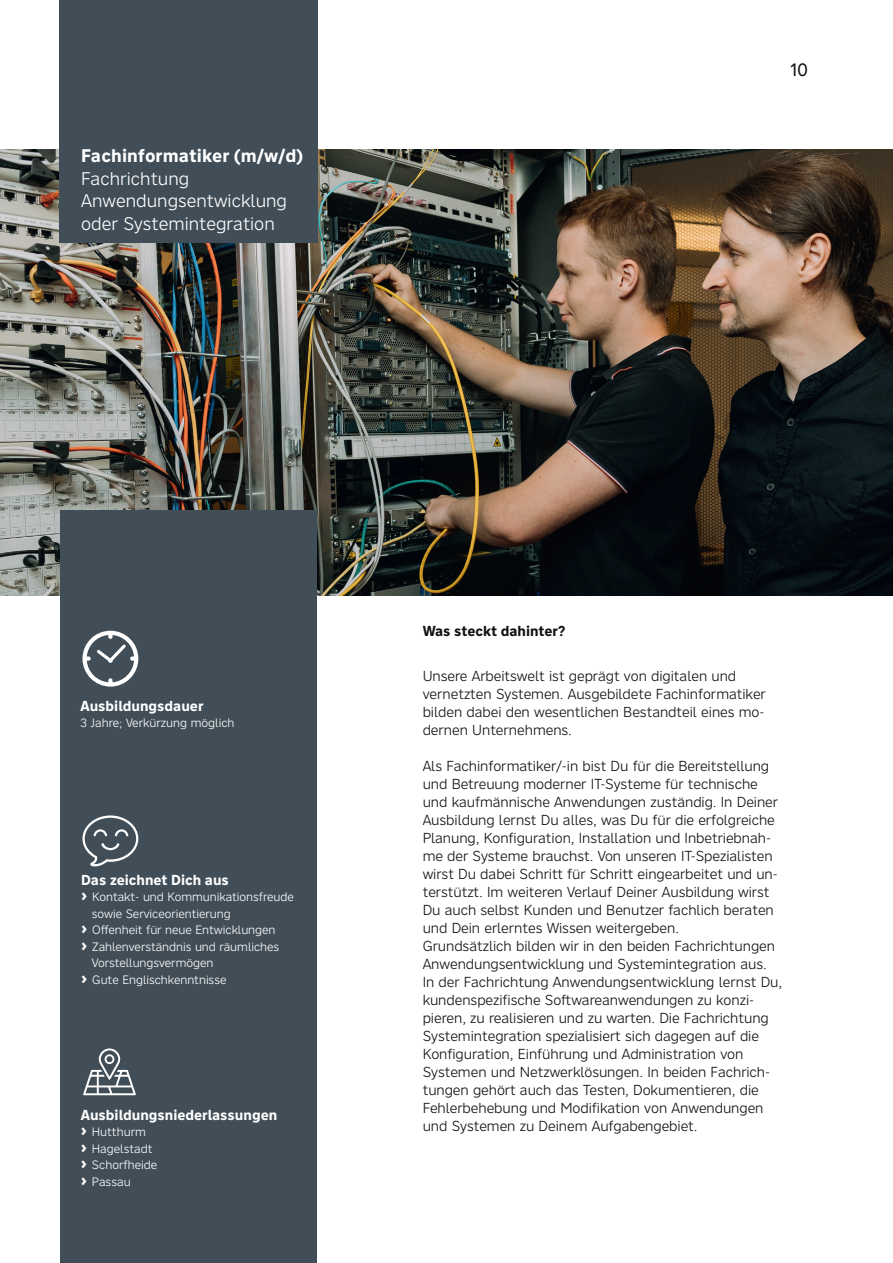
<style>
.page{position:relative;width:893px;height:1263px;background:#fff}
.page>*{position:absolute;margin:0;border:0;box-sizing:border-box;transform-origin:0 0}
.t1{font:300 18px/22.5px "Nort";color:#fff}
.t2{font:700 18px "Nort";color:#fff}
.t3{font:18px "Nort";color:#101314}
.t4{font:700 18px "Nort";color:#414e58}
.t5{font:300 14.25px/18px "Nort";letter-spacing:-.005em;color:#101314}
.t6{font:700 14.25px "Nort";color:#fff}
.t7{font:700 14.25px "Nort";letter-spacing:-.005em;color:#101314}
.t8{font:300 12px/16.5px "Nort";letter-spacing:-.005em;color:#fff}
.s1{font-weight:700;font-size:18px}
</style>
<div class="page">
<img style="left:0;top:149px;width:893px;height:447px">
<div style="left:60px;top:510px;width:257px;height:753px;background:#414e58"></div>
<div style="left:60px;top:0;width:258px;height:243px;background:#414e58"></div>
<svg style="left:82px;top:631px;width:56px;height:55px"></svg>
<svg style="left:82px;top:815px;width:56px;height:51px"></svg>
<svg style="left:83px;top:1048px;width:53px;height:47px"></svg>
<p class="t2" style="left:81px;top:144px;width:224px">Fachinformatiker (m/w/d)</p>
<p class="t1" style="left:81px;top:166px;width:207px">Fachrichtung<br>Anwendungsentwicklung oder Systemintegration</p>
<p class="t3" style="left:790px;top:57px;width:19px">10</p>
<p class="t6" style="left:80px;top:696px;width:124px">Ausbildungsdauer</p>
<p class="t8" style="left:80px;top:714px;width:156px">3 Jahre; Verkürzung möglich</p>
<p class="t6" style="left:81px;top:870px;width:149px">Das zeichnet Dich aus</p>
<p class="t8" style="left:81px;top:888px;width:214px"><span class="s1">›</span> Kontakt- und Kommunikationsfreude</p>
<p class="t8" style="left:92px;top:905px;width:140px">sowie Serviceorientierung</p>
<p class="t8" style="left:81px;top:921px;width:196px"><span class="s1">›</span> Offenheit für neue Entwicklungen</p>
<p class="t8" style="left:81px;top:938px;width:200px"><span class="s1">›</span> Zahlenverständnis und räumliches</p>
<p class="t8" style="left:92px;top:954px;width:123px">Vorstellungsvermögen</p>
<p class="t8" style="left:81px;top:971px;width:147px"><span class="s1">›</span> Gute Englischkenntnisse</p>
<p class="t4" style="left:133px;top:916px;width:8px">›</p>
<p class="t6" style="left:81px;top:1105px;width:198px">Ausbildungsniederlassungen</p>
<p class="t8" style="left:81px;top:1123px;width:78px"><span class="s1">›</span> Hutthurm<br><span class="s1">›</span> Hagelstadt <span class="s1">›</span> Schorfheide <span class="s1">›</span> Passau</p>
<p class="t7" style="left:423px;top:622px;width:144px">Was steckt dahinter?</p>
<p class="t5" style="left:423px;top:666px;width:345px">Unsere Arbeitswelt ist geprägt von digitalen und vernetzten Systemen. Ausgebildete Fachinformatiker bilden dabei den wesentlichen Bestandteil eines mo&shy;dernen Unternehmens.</p>
<p class="t5" style="left:423px;top:756px;width:361px">Als Fachinformatiker/-in bist Du für die Bereitstellung und Betreuung moderner IT-Systeme für technische und kaufmännische Anwendungen zuständig. In Deiner Ausbildung lernst Du alles, was Du für die erfolgreiche Planung, Konfiguration, Installation und Inbetriebnah&shy;me der Systeme brauchst. Von unseren IT-Spezialisten wirst Du dabei Schritt für Schritt eingearbeitet und un&shy;terstützt. Im weiteren Verlauf Deiner Ausbildung wirst Du auch selbst Kunden und Benutzer fachlich beraten und Dein erlerntes Wissen weitergeben.<br>Grundsätzlich bilden wir in den beiden Fachrichtungen Anwendungsentwicklung und Systemintegration aus.<br>In der Fachrichtung Anwendungsentwicklung lernst Du, kundenspezifische Softwareanwendungen zu konzi&shy;pieren, zu realisieren und zu warten. Die Fachrichtung Systemintegration spezialisiert sich dagegen auf die Konfiguration, Einführung und Administration von Systemen und Netzwerklösungen. In beiden Fachrich&shy;tungen gehört auch das Testen, Dokumentieren, die Fehlerbehebung und Modifikation von Anwendungen und Systemen zu Deinem Aufgabengebiet.</p>
</div>
